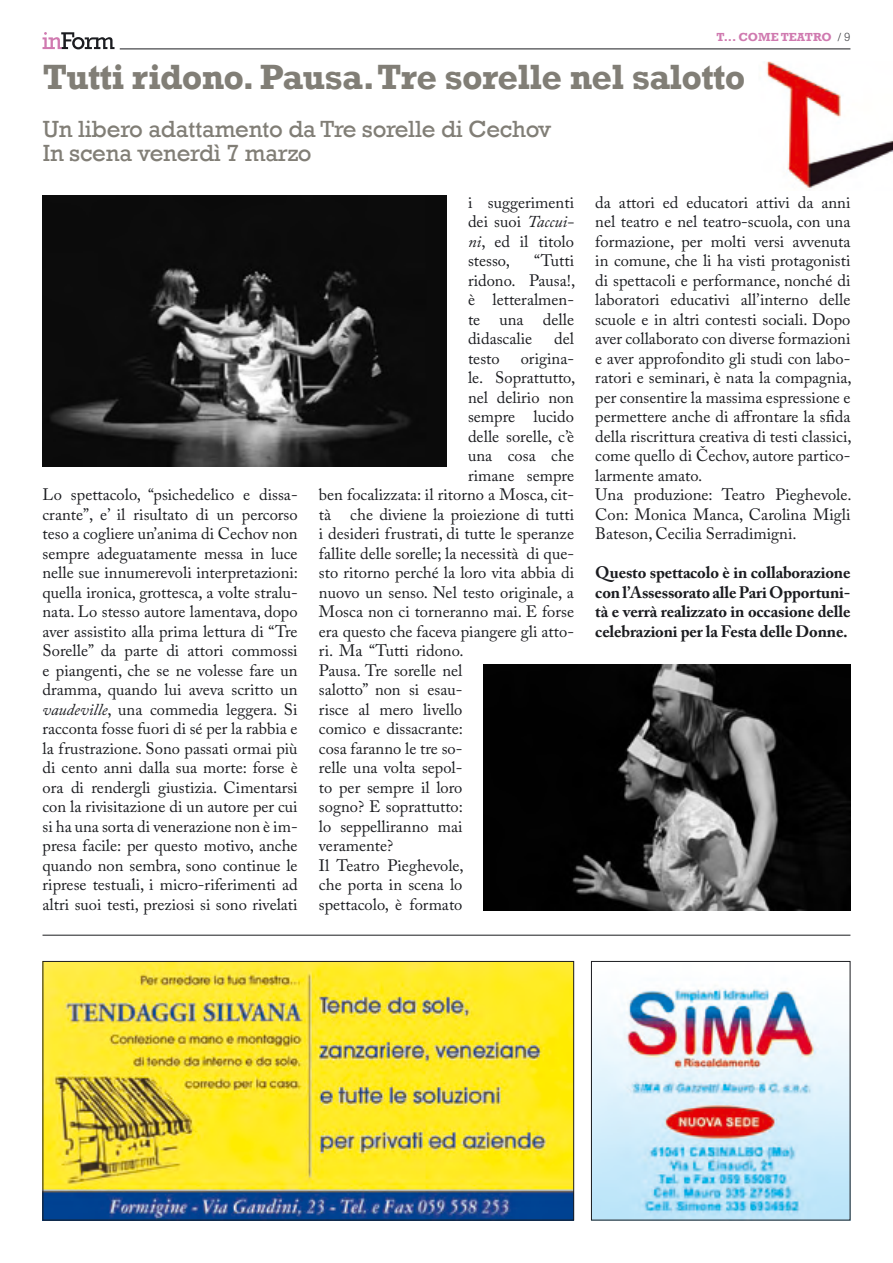
<style>
.page{position:relative;width:893px;height:1263px;background:#fff}
.page>*{position:absolute;margin:0;border:0;box-sizing:border-box;transform-origin:0 0}
.t1{font:700 36px "Rockwell";letter-spacing:-.02em;color:#817e76}
.t2{font:24px/24px "Rockwell";letter-spacing:-.01em;color:#817e76}
.t3{font:16.5px/19.5px "Adobe Caslon Pro";color:#1b1c20;text-align:justify}
.t4{font:700 16.5px/19.5px "Adobe Caslon Pro";letter-spacing:-.01em;color:#1b1c20;text-align:justify}
.t5{font:700 12px "Rockwell";color:#d07ab0}
.s1{font-weight:300;color:#1b1c20}
.s2{font-style:italic}
</style>
<div class="page">
<svg style="left:43px;top:32px;width:72px;height:17px"></svg>
<hr style="left:120px;top:49px;width:730px;height:1px;background:#1b1c20">
<hr style="left:43px;top:935px;width:807px;height:1px;background:#1b1c20">
<img style="left:43px;top:196px;width:404px;height:270px">
<img style="left:484px;top:664px;width:366px;height:246px">
<img style="left:764px;top:61px;width:129px;height:128px">
<img style="left:45px;top:963px;width:527px;height:255px">
<div style="left:43px;top:961px;width:531px;height:259px;border:1px solid #1b1c20"></div>
<img style="left:593px;top:988px;width:255px;height:230px">
<div style="left:591px;top:961px;width:259px;height:259px;border:1px solid #1b1c20"></div>
<p class="t5" style="left:716px;top:29px;width:126px">t... come teatro <span class="s1">/</span></p>
<h1 class="t1" style="left:43px;top:55px;width:704px">Tutti ridono. Pausa. Tre sorelle nel salotto</h1>
<h2 class="t2" style="left:43px;top:117px;width:510px">Un libero adattamento da Tre sorelle di Cechov<br>In scena venerdì 7 marzo</h2>
<p class="t3" style="left:43px;top:485px;width:257px">Lo spettacolo, “psichedelico e dissa&shy;crante”, e’ il risultato di un percorso teso a cogliere un’anima di Cechov non sempre adeguatamente messa in luce nelle sue innumerevoli interpretazioni: quella ironica, grottesca, a volte stralu&shy;nata. Lo stesso autore lamentava, dopo aver assistito alla prima lettura di “Tre Sorelle” da parte di attori commossi e piangenti, che se ne volesse fare un dramma, quando lui aveva scritto un <span class="s2">vaudeville</span>, una commedia leggera. Si racconta fosse fuori di sé per la rabbia e la frustrazione. Sono passati ormai più di cento anni dalla sua morte: forse è ora di rendergli giustizia. Cimentarsi con la rivisitazione di un autore per cui si ha una sorta di venerazione non è im&shy;presa facile: per questo motivo, anche quando non sembra, sono continue le riprese testuali, i micro-riferimenti ad altri suoi testi, preziosi si sono rivelati</p>
<p class="t3" style="left:468px;top:192px;width:107px">i suggerimenti dei suoi <span class="s2">Taccui&shy;ni</span>, ed il titolo stesso,</p>
<p class="t3" style="left:468px;top:251px;width:109px;text-indent:66px">“Tutti ridono. Pausa!, è letteralmen&shy;te una delle didascalie</p>
<p class="t3" style="left:554px;top:329px;width:21px">del</p>
<p class="t3" style="left:468px;top:348px;width:33px">testo</p>
<p class="t3" style="left:521px;top:348px;width:55px">origina-</p>
<p class="t3" style="left:468px;top:368px;width:109px">le. Soprattutto,</p>
<p class="t3" style="left:468px;top:387px;width:107px">nel delirio non</p>
<p class="t3" style="left:468px;top:407px;width:107px">sempre lucido</p>
<p class="t3" style="left:468px;top:426px;width:107px">delle sorelle, c’è</p>
<p class="t3" style="left:468px;top:446px;width:107px">una cosa che</p>
<p class="t3" style="left:468px;top:465px;width:107px">rimane sempre</p>
<p class="t3" style="left:319px;top:485px;width:257px">ben focalizzata: il ritorno a Mosca, cit-</p>
<p class="t3" style="left:319px;top:504px;width:257px">tà che diviene la proiezione di tutti</p>
<p class="t3" style="left:319px;top:524px;width:257px">i desideri frustrati, di tutte le speranze</p>
<p class="t3" style="left:319px;top:543px;width:257px">fallite delle sorelle; la necessità di que-</p>
<p class="t3" style="left:319px;top:563px;width:257px">sto ritorno perché la loro vita abbia di</p>
<p class="t3" style="left:319px;top:582px;width:257px">nuovo un senso. Nel testo originale, a</p>
<p class="t3" style="left:319px;top:602px;width:257px">Mosca non ci torneranno mai. E forse</p>
<p class="t3" style="left:319px;top:621px;width:257px">era questo che faceva piangere gli atto-</p>
<p class="t3" style="left:319px;top:641px;width:146px">ri. Ma “Tutti ridono.</p>
<p class="t3" style="left:319px;top:660px;width:145px">Pausa. Tre sorelle nel</p>
<p class="t3" style="left:319px;top:680px;width:145px">salotto” non si esau-</p>
<p class="t3" style="left:319px;top:699px;width:145px">risce al mero livello</p>
<p class="t3" style="left:319px;top:719px;width:146px">comico e dissacrante:</p>
<p class="t3" style="left:319px;top:738px;width:145px">cosa faranno le tre so-</p>
<p class="t3" style="left:319px;top:758px;width:145px">relle una volta sepol-</p>
<p class="t3" style="left:319px;top:777px;width:145px">to per sempre il loro</p>
<p class="t3" style="left:319px;top:797px;width:146px">sogno? E soprattutto:</p>
<p class="t3" style="left:319px;top:816px;width:145px">lo seppelliranno mai</p>
<p class="t3" style="left:319px;top:836px;width:76px">veramente?</p>
<p class="t3" style="left:319px;top:855px;width:146px">Il Teatro Pieghevole,</p>
<p class="t3" style="left:319px;top:875px;width:145px">che porta in scena lo</p>
<p class="t3" style="left:319px;top:894px;width:145px">spettacolo, è formato</p>
<p class="t3" style="left:595px;top:192px;width:258px;text-align:left">da attori ed educatori attivi da anni nel teatro e nel teatro-scuola, con una formazione, per molti versi avvenuta in comune, che li ha visti protagonisti di spettacoli e performance, nonché di laboratori educativi all’interno delle scuole e in altri contesti sociali. Dopo aver collaborato con diverse formazioni e aver approfondito gli studi con labo&shy;ratori e seminari, è nata la compagnia, per consentire la massima espressione e permettere anche di affrontare la sfida della riscrittura creativa di testi classici, come quello di Čechov, autore partico&shy;larmente amato.<br>Una produzione: Teatro Pieghevole.<br>Con: Monica Manca, Carolina Migli Bateson, Cecilia Serradimigni.</p>
<p class="t4" style="left:595px;top:563px;width:257px">Questo spettacolo è in collaborazione con l’Assessorato alle Pari Opportuni&shy;tà e verrà realizzato in occasione delle celebrazioni per la Festa delle Donne.</p>
</div>
